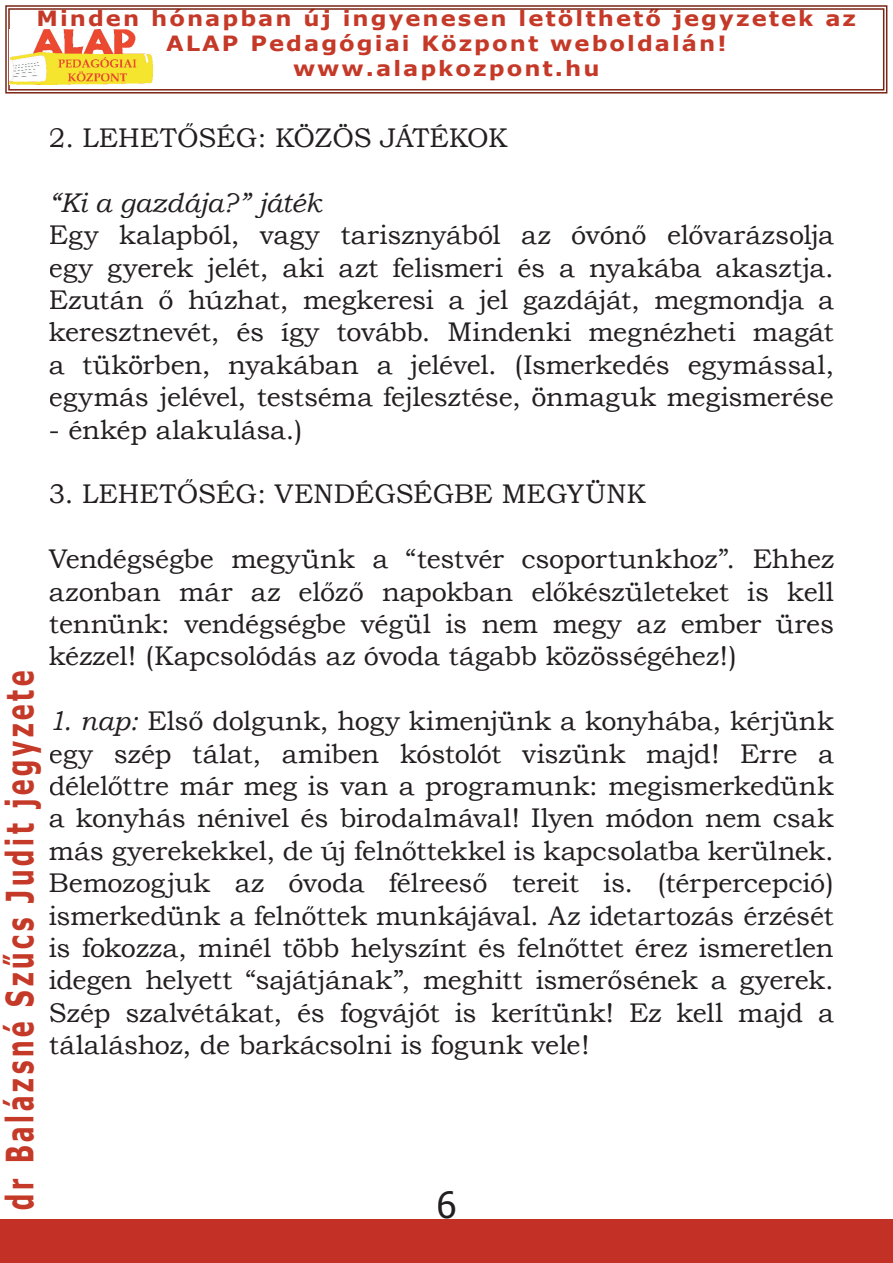
<style>
.page{position:relative;width:893px;height:1263px;background:#fff}
.page>*{position:absolute;margin:0;border:0;box-sizing:border-box;transform-origin:0 0}
.t1{font:700 37.5px "Tahoma";letter-spacing:.15em;color:#c43927;scale:.68 1}
.t2{font:36px "Tahoma";color:#231f20}
.t3{font:27px/32.4px "Bookman Old Style";letter-spacing:-.005em;color:#231f20;text-align:justify}
.t4{font:italic 27px "Bookman Old Style";letter-spacing:-.01em;color:#231f20}
.t5{font:700 21px/25.2px "Verdana";letter-spacing:.09em;color:#c43927;text-align:center;scale:1.08 1}
.s1{font-style:italic}
</style>
<div class="page">
<svg style="left:5px;top:5px;width:882px;height:89px"></svg>
<svg style="left:8px;top:8px;width:876px;height:83px"></svg>
<img style="left:10px;top:29px;width:143px;height:55px">
<div style="left:0;top:1219px;width:893px;height:44px;background:#c33126"></div>
<p class="t5" style="left:36px;top:5px;width:760px">Minden hónapban új ingyenesen letölthető jegyzetek az<br>ALAP Pedagógiai Központ weboldalán! www.alapkozpont.hu</p>
<p class="t3" style="left:49px;top:122px;width:460px">2. LEHETŐSÉG: KÖZÖS JÁTÉKOK</p>
<p class="t4" style="left:49px;top:184px;width:274px">“Ki a gazdája?” játék</p>
<p class="t3" style="left:49px;top:219px;width:787px">Egy kalapból, vagy tarisznyából az óvónő elővarázsolja egy gyerek jelét, aki azt felismeri és a nyakába akasztja.<br>Ezután ő húzhat, megkeresi a jel gazdáját, megmondja a keresztnevét, és így tovább. Mindenki megnézheti magát a tükörben, nyakában a jelével. (Ismerkedés egymással, egymás jelével, testséma fejlesztése, önmaguk megismerése</p>
<p class="t3" style="left:49px;top:413px;width:255px">- énkép alakulása.)</p>
<p class="t3" style="left:49px;top:478px;width:599px">3. LEHETŐSÉG: VENDÉGSÉGBE MEGYÜNK</p>
<p class="t3" style="left:49px;top:543px;width:787px">Vendégségbe megyünk a “testvér csoportunkhoz”. Ehhez azonban már az előző napokban előkészületeket is kell tennünk: vendégségbe végül is nem megy az ember üres kézzel! (Kapcsolódás az óvoda tágabb közösségéhez!)</p>
<p class="t3" style="left:49px;top:705px;width:786px"><span class="s1">1. nap:</span> Első dolgunk, hogy kimenjünk a konyhába, kérjünk egy szép tálat, amiben kóstolót viszünk majd! Erre a délelőttre már meg is van a programunk: megismerkedünk a konyhás nénivel és birodalmával! Ilyen módon nem csak más gyerekekkel, de új felnőttekkel is kapcsolatba kerülnek.<br>Bemozogjuk az óvoda félreeső tereit is. (térpercepció) ismerkedünk a felnőttek munkájával. Az idetartozás érzését is fokozza, minél több helyszínt és felnőttet érez ismeretlen idegen helyett “sajátjának”, meghitt ismerősének a gyerek.<br>Szép szalvétákat, és fogvájót is kerítünk! Ez kell majd a tálaláshoz, de barkácsolni is fogunk vele!</p>
<h1 class="t1" style="left:-6px;top:1210px;width:794px;rotate:-90deg">dr Balázsné Szűcs Judit jegyzete</h1>
<h2 class="t2" style="left:437px;top:1181px;width:21px">6</h2>
</div>
